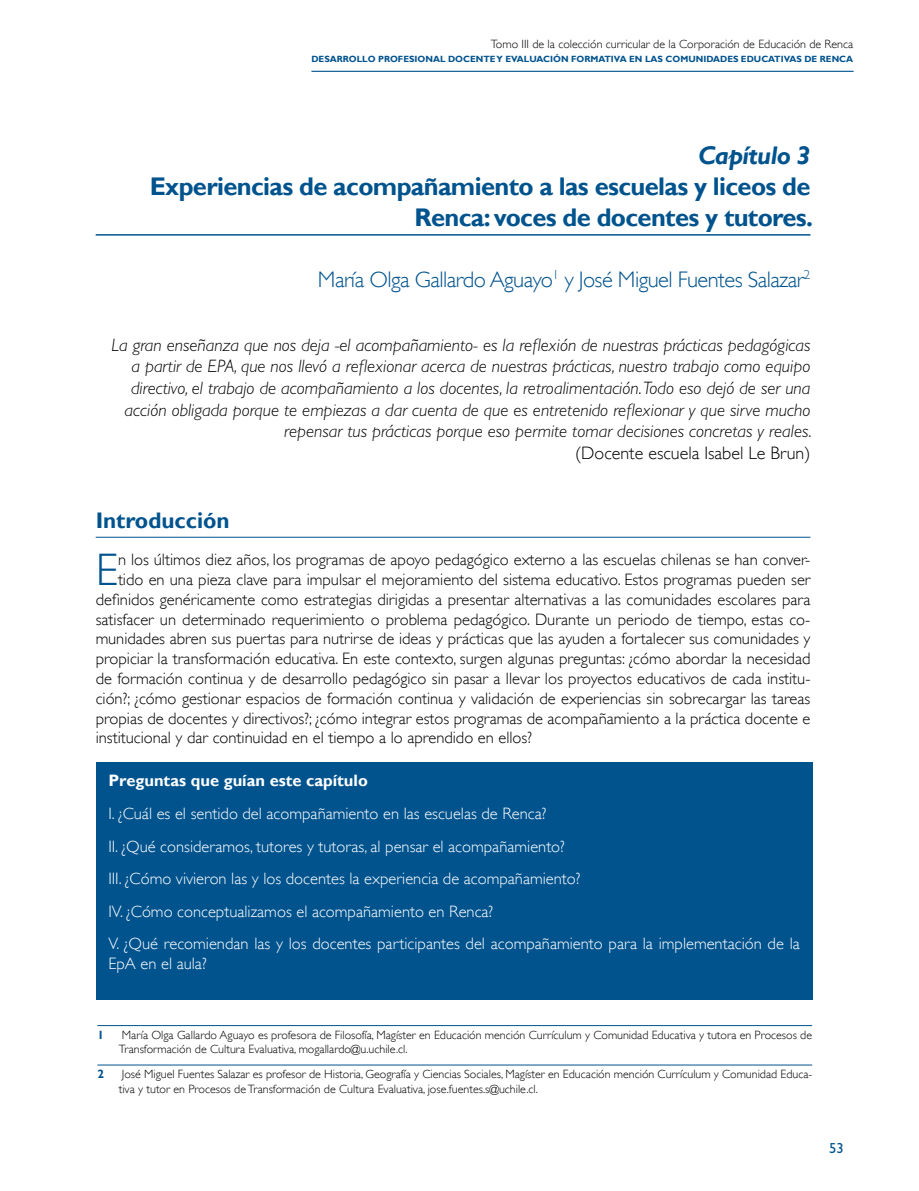
<style>
.page{position:relative;width:919px;height:1191px;background:#fff}
.page>*{position:absolute;margin:0;border:0;box-sizing:border-box;transform-origin:0 0}
.t1{font:300 45.6px "Gill Sans Std";color:#01538e}
.t2{font:700 25.5px/30.6px "Gill Sans";letter-spacing:-.025em;color:#01538e;text-align:right}
.t3{font:italic 700 25.5px "Gill Sans";letter-spacing:-.025em;color:#01538e}
.t4{font:300 22.5px "Gill Sans Std";letter-spacing:-.025em;color:#01538e}
.t5{font:700 22.5px "Gill Sans";color:#01538e}
.t6{font:italic 300 18px/21.6px "Gill Sans Std";color:#000;text-align:right}
.t7{font:300 18px "Gill Sans Std";color:#000}
.t8{font:300 16.5px "Gill Sans Std";color:#000}
.t9{font:300 16.5px/32.5px "Gill Sans Std";color:#fff}
.t10{font:700 16.5px "Gill Sans";color:#fff}
.t11{font:14.55px "Gill Sans Std";color:#01538e}
.t12{font:300 12px/14.4px "Gill Sans Std";color:#000}
.t13{font:700 12px "Gill Sans";color:#01538e}
.t14{font:700 9px "Gill Sans";color:#01538e}
</style>
<div class="page">
<hr style="left:311px;top:71px;width:542px;height:1px;background:#01538e">
<hr style="left:96px;top:234px;width:714px;height:2px;background:#01538e">
<hr style="left:96px;top:537px;width:714px;height:1px;background:#01538e">
<hr style="left:97px;top:1025px;width:715px;height:1px;background:#01538e">
<hr style="left:97px;top:1064px;width:715px;height:1px;background:#01538e">
<div style="left:96px;top:762px;width:716px;height:237px;background:#01538e"></div>
<p class="t12" style="left:490px;top:37px;width:364px">Tomo III de la colección curricular de la Corporación de Educación de Renca</p>
<p class="t14" style="left:311px;top:53px;width:543px">DESARROLLO PROFESIONAL DOCENTE Y EVALUACIÓN FORMATIVA EN LAS COMUNIDADES EDUCATIVAS DE RENCA</p>
<h2 class="t3" style="left:698px;top:141px;width:114px">Capítulo 3</h2>
<h2 class="t2" style="left:150px;top:172px;width:664px">Experiencias de acompañamiento a las escuelas y liceos de<br>Renca: voces de docentes y tutores.</h2>
<h3 class="t4" style="left:318px;top:266px;width:494px">María Olga Gallardo Aguayo<sup>1</sup> y José Miguel Fuentes Salazar<sup>2</sup></h3>
<p class="t6" style="left:112px;top:334px;width:701px">La gran enseñanza que nos deja -el acompañamiento- es la reflexión de nuestras prácticas pedagógicas a partir de EPA, que nos llevó a reflexionar acerca de nuestras prácticas, nuestro trabajo como equipo directivo, el trabajo de acompañamiento a los docentes, la retroalimentación. Todo eso dejó de ser una acción obligada porque te empiezas a dar cuenta de que es entretenido reflexionar y que sirve mucho repensar tus prácticas porque eso permite tomar decisiones concretas y reales.</p>
<p class="t7" style="left:575px;top:443px;width:237px">(Docente escuela Isabel Le Brun)</p>
<h3 class="t5" style="left:96px;top:507px;width:135px">Introducción</h3>
<h1 class="t1" style="left:96px;top:544px;width:24px">E</h1>
<p class="t8" style="left:118px;top:550px;width:694px">n los últimos diez años, los programas de apoyo pedagógico externo a las escuelas chilenas se han conver-</p>
<p class="t8" style="left:118px;top:570px;width:693px">tido en una pieza clave para impulsar el mejoramiento del sistema educativo. Estos programas pueden ser</p>
<p class="t8" style="left:96px;top:590px;width:716px">definidos genéricamente como estrategias dirigidas a presentar alternativas a las comunidades escolares para</p>
<p class="t8" style="left:96px;top:610px;width:716px">satisfacer un determinado requerimiento o problema pedagógico. Durante un periodo de tiempo, estas co-</p>
<p class="t8" style="left:96px;top:629px;width:716px">munidades abren sus puertas para nutrirse de ideas y prácticas que las ayuden a fortalecer sus comunidades y</p>
<p class="t8" style="left:96px;top:649px;width:716px">propiciar la transformación educativa. En este contexto, surgen algunas preguntas: ¿cómo abordar la necesidad</p>
<p class="t8" style="left:96px;top:669px;width:716px">de formación continua y de desarrollo pedagógico sin pasar a llevar los proyectos educativos de cada institu-</p>
<p class="t8" style="left:96px;top:689px;width:716px">ción?; ¿cómo gestionar espacios de formación continua y validación de experiencias sin sobrecargar las tareas</p>
<p class="t8" style="left:96px;top:709px;width:716px">propias de docentes y directivos?; ¿cómo integrar estos programas de acompañamiento a la práctica docente e</p>
<p class="t8" style="left:96px;top:728px;width:438px">institucional y dar continuidad en el tiempo a lo aprendido en ellos?</p>
<p class="t10" style="left:108px;top:771px;width:261px">Preguntas que guían este capítulo</p>
<p class="t9" style="left:108px;top:797px;width:692px">I. ¿Cuál es el sentido del acompañamiento en las escuelas de Renca?<br>II. ¿Qué consideramos, tutores y tutoras, al pensar el acompañamiento?<br>III. ¿Cómo vivieron las y los docentes la experiencia de acompañamiento?<br>IV. ¿Cómo conceptualizamos el acompañamiento en Renca?<br>V. ¿Qué recomiendan las y los docentes participantes del acompañamiento para la implementación de la</p>
<p class="t9" style="left:108px;top:947px;width:100px">EpA en el aula?</p>
<p class="t13" style="left:97px;top:1027px;width:8px">1</p>
<p class="t12" style="left:119px;top:1027px;width:694px">María Olga Gallardo Aguayo es profesora de Filosofía, Magíster en Educación mención Currículum y Comunidad Educativa y tutora en Procesos de<br>Transformación de Cultura Evaluativa, mogallardo@u.uchile.cl.</p>
<p class="t13" style="left:97px;top:1066px;width:8px">2</p>
<p class="t12" style="left:119px;top:1067px;width:695px">José Miguel Fuentes Salazar es profesor de Historia, Geografía y Ciencias Sociales, Magíster en Educación mención Currículum y Comunidad Educa&shy;tiva y tutor en Procesos de Transformación de Cultura Evaluativa, jose.fuentes.s@uchile.cl.</p>
<p class="t11" style="left:829px;top:1139px;width:16px">53</p>
</div>
